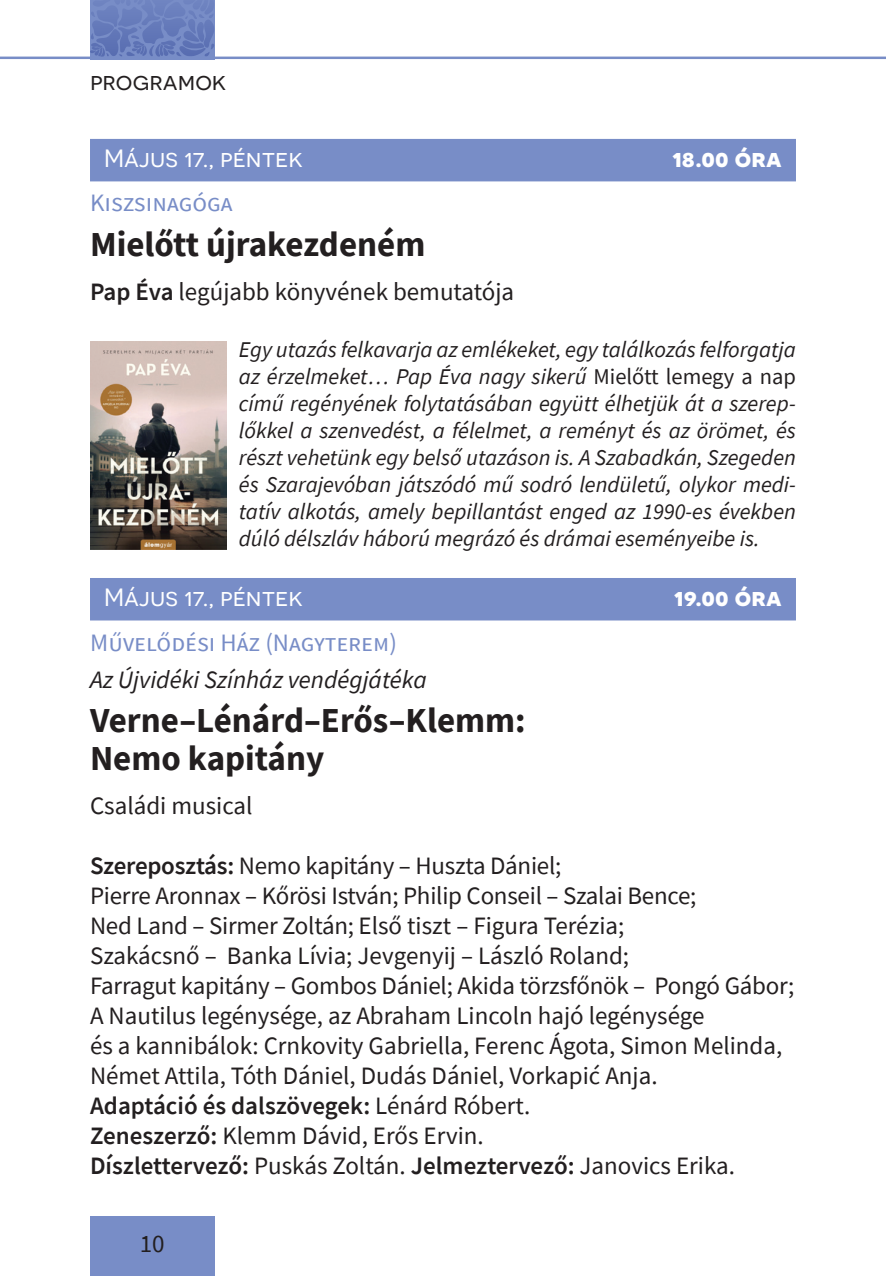
<style>
.page{position:relative;width:886px;height:1276px;background:#fff}
.page>*{position:absolute;margin:0;border:0;box-sizing:border-box;transform-origin:0 0}
.t1{font:700 35px/37.5px "Source Sans Pro";color:#231f20}
.t2{font:25px/30px "Source Sans Pro";color:#231f20}
.t3{font:25px "Source Sans Pro";color:#788dc7}
.t4{font:25px "Novecentosanswide";color:#fff}
.t5{font:italic 25px "Source Sans Pro";color:#231f20}
.t6{font:700 25px "Novecentosanswide";color:#fff}
.t7{font:25px "Novecentosanswide";color:#231f20}
.t8{font:italic 22.5px/27px "Source Sans Pro";color:#231f20;text-align:justify}
.s1{font-weight:600}
.s2{font-style:normal}
</style>
<div class="page">
<svg style="left:90px;top:0;width:125px;height:57px;background:#6b80be"></svg>
<hr style="left:0;top:57px;width:886px;height:2px;background:#788dc7">
<div style="left:90px;top:1216px;width:124px;height:60px;background:#788dc7"></div>
<div style="left:90px;top:139px;width:706px;height:42px;background:#788dc7"></div>
<div style="left:90px;top:578px;width:706px;height:42px;background:#788dc7"></div>
<img style="left:90px;top:341px;width:137px;height:208px">
<p class="t7" style="left:90px;top:67px;width:138px">programok</p>
<p class="t4" style="left:104px;top:144px;width:200px">Május 17., péntek</p>
<p class="t6" style="left:672px;top:143px;width:111px">18.00 óra</p>
<p class="t3" style="left:90px;top:187px;width:144px">Kiszsinagóga</p>
<h1 class="t1" style="left:90px;top:225px;width:337px">Mielőtt újrakezdeném</h1>
<p class="t2" style="left:90px;top:277px;width:426px"><span class="s1">Pap Éva</span> legújabb könyvének bemutatója</p>
<p class="t8" style="left:239px;top:336px;width:559px">Egy utazás felkavarja az emlékeket, egy találkozás felforgatja az érzelmeket… Pap Éva nagy sikerű <span class="s2">Mielőtt lemegy a nap </span>című regényének folytatásában együtt élhetjük át a szerep&shy;lőkkel a szenvedést, a félelmet, a reményt és az örömet, és részt vehetünk egy belső utazáson is. A Szabadkán, Szegeden és Szarajevóban játszódó mű sodró lendületű, olykor medi&shy;tatív alkotás, amely bepillantást enged az 1990-es években dúló délszláv háború megrázó és drámai eseményeibe is.</p>
<p class="t4" style="left:104px;top:583px;width:200px">Május 17., péntek</p>
<p class="t6" style="left:674px;top:582px;width:109px">19.00 óra</p>
<p class="t3" style="left:90px;top:626px;width:308px">Művelődési Ház (Nagyterem)</p>
<p class="t5" style="left:90px;top:663px;width:338px">Az Újvidéki Színház vendégjátéka</p>
<h1 class="t1" style="left:90px;top:701px;width:437px">Verne–Lénárd–Erős–Klemm:<br>Nemo kapitány</h1>
<p class="t2" style="left:90px;top:790px;width:164px">Családi musical</p>
<p class="t2" style="left:90px;top:850px;width:706px"><span class="s1">Szereposztás:</span> Nemo kapitány – Huszta Dániel;<br>Pierre Aronnax – Kőrösi István; Philip Conseil – Szalai Bence;<br>Ned Land – Sirmer Zoltán; Első tiszt – Figura Terézia;<br>Szakácsnő – Banka Lívia; Jevgenyij – László Roland;<br>Farragut kapitány – Gombos Dániel; Akida törzsfőnök – Pongó Gábor; A Nautilus legénysége, az Abraham Lincoln hajó legénysége<br>és a kannibálok: Crnkovity Gabriella, Ferenc Ágota, Simon Melinda, Német Attila, Tóth Dániel, Dudás Dániel, Vorkapić Anja.<br><span class="s1">Adaptáció és dalszövegek:</span> Lénárd Róbert.<br><span class="s1">Zeneszerző:</span> Klemm Dávid, Erős Ervin.<br><span class="s1">Díszlettervező:</span> Puskás Zoltán. <span class="s1">Jelmeztervező:</span> Janovics Erika.</p>
<p class="t2" style="left:140px;top:1229px;width:26px">10</p>
</div>
